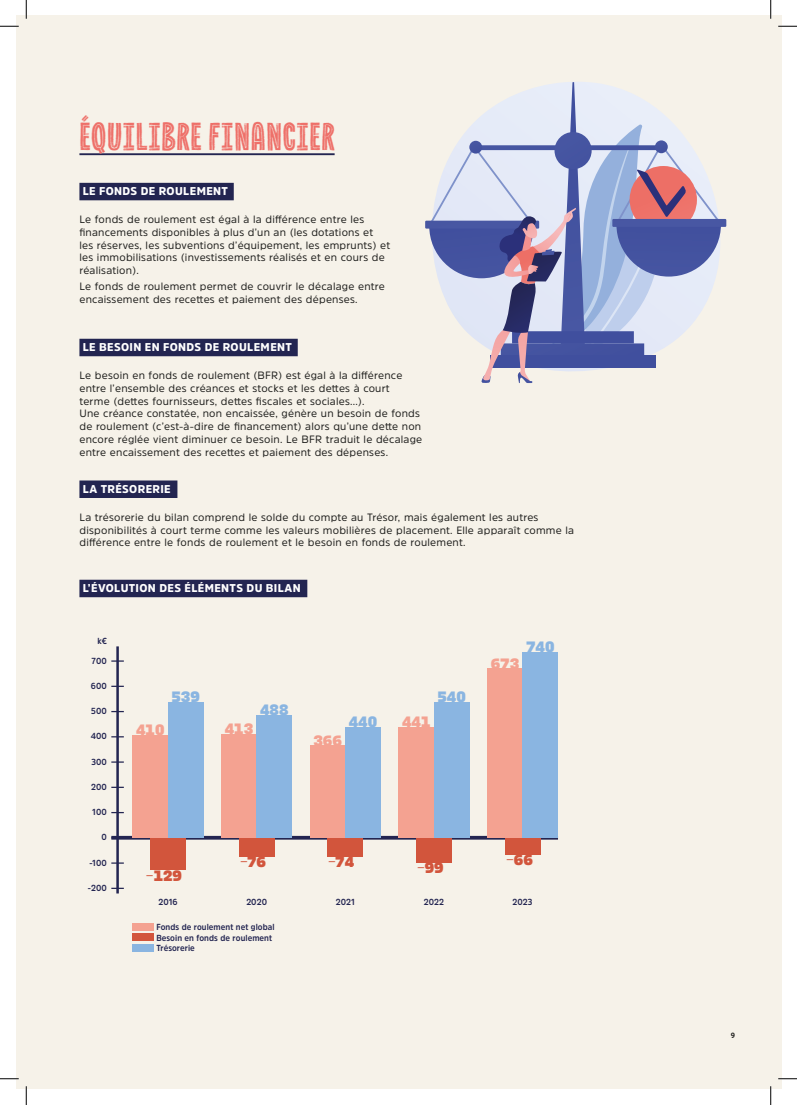
<style>
.page{position:relative;width:797px;height:1105px;background:#fff}
.page>*{position:absolute;margin:0;border:0;box-sizing:border-box;transform-origin:0 0}
.t1{font:800 37.5px "Canvas Inline";letter-spacing:.025em;color:#ee7069}
.t2{font:15px "Alfarn 2";color:#d2553c}
.t3{font:15px "Alfarn 2";color:#8ab5e1}
.t4{font:15px "Alfarn 2";color:#f4a291}
.t5{font:900 11.25px "Amsi Pro";letter-spacing:.035em;color:#fff}
.t6{font:10.62px/12.8px "Amsi Pro";letter-spacing:.02em;color:#1d1d1b}
.t7{font:700 8.75px/10.5px "Amsi Pro";letter-spacing:.01em;color:#232551;scale:.9 1}
.t8{font:700 7.5px "Roboto";color:#1d1d1b}
.s1{color:#232551}
</style>
<div class="page">
<div style="left:16px;top:16px;width:765px;height:1073px;background:#f6f2e9"></div>
<hr style="left:79px;top:153px;width:255px;height:2px;background:#232551">
<div style="left:79px;top:183px;width:155px;height:17px;background:#232551"></div>
<div style="left:79px;top:339px;width:219px;height:17px;background:#232551"></div>
<div style="left:79px;top:480px;width:98px;height:18px;background:#232551"></div>
<div style="left:79px;top:580px;width:228px;height:17px;background:#232551"></div>
<div style="left:133px;top:923px;width:21px;height:7px;background:#f4a291"></div>
<div style="left:133px;top:934px;width:21px;height:7px;background:#d2553c"></div>
<div style="left:133px;top:944px;width:21px;height:7px;background:#8ab5e1"></div>
<svg style="left:124px;top:836px;width:434px;height:4px"></svg>
<hr style="left:116px;top:646px;width:3px;height:247px;background:#232551">
<svg style="left:111px;top:653px;width:13px;height:236px"></svg>
<div style="left:150px;top:838px;width:36px;height:32px;background:#d2553c"></div>
<div style="left:133px;top:735px;width:35px;height:103px;background:#f4a291"></div>
<div style="left:168px;top:702px;width:35px;height:136px;background:#8ab5e1"></div>
<div style="left:239px;top:838px;width:35px;height:19px;background:#d2553c"></div>
<div style="left:221px;top:734px;width:36px;height:104px;background:#f4a291"></div>
<div style="left:257px;top:715px;width:35px;height:123px;background:#8ab5e1"></div>
<div style="left:327px;top:838px;width:36px;height:18px;background:#d2553c"></div>
<div style="left:310px;top:746px;width:35px;height:92px;background:#f4a291"></div>
<div style="left:345px;top:727px;width:35px;height:111px;background:#8ab5e1"></div>
<div style="left:416px;top:838px;width:35px;height:24px;background:#d2553c"></div>
<div style="left:398px;top:727px;width:36px;height:111px;background:#f4a291"></div>
<div style="left:434px;top:702px;width:35px;height:136px;background:#8ab5e1"></div>
<div style="left:505px;top:838px;width:35px;height:16px;background:#d2553c"></div>
<div style="left:487px;top:668px;width:35px;height:170px;background:#f4a291"></div>
<div style="left:522px;top:652px;width:36px;height:186px;background:#8ab5e1"></div>
<svg style="left:425px;top:82px;width:301px;height:301px"></svg>
<svg style="left:0;top:25px;width:19px;height:2px"></svg>
<svg style="left:778px;top:25px;width:19px;height:2px"></svg>
<svg style="left:0;top:1078px;width:19px;height:1px"></svg>
<svg style="left:778px;top:1078px;width:19px;height:1px"></svg>
<svg style="left:25px;top:0;width:2px;height:19px"></svg>
<svg style="left:25px;top:1086px;width:2px;height:19px"></svg>
<svg style="left:770px;top:0;width:1px;height:19px"></svg>
<svg style="left:770px;top:1086px;width:1px;height:19px"></svg>
<h1 class="t1" style="left:79px;top:114px;width:257px">ÉQUILIBRE FINANCIER</h1>
<p class="t5" style="left:83px;top:184px;width:149px">LE FONDS DE ROULEMENT<span class="s1">.</span></p>
<p class="t6" style="left:79px;top:213px;width:312px">Le fonds de roulement est égal à la différence entre les financements disponibles à plus d’un an (les dotations et<br>les réserves, les subventions d’équipement, les emprunts) et les immobilisations (investissements réalisés et en cours de réalisation).</p>
<p class="t6" style="left:79px;top:280px;width:307px">Le fonds de roulement permet de couvrir le décalage entre encaissement des recettes et paiement des dépenses.</p>
<p class="t5" style="left:83px;top:339px;width:213px">LE BESOIN EN FONDS DE ROULEMENT<span class="s1">.</span></p>
<p class="t6" style="left:79px;top:369px;width:344px">Le besoin en fonds de roulement (BFR) est égal à la différence entre l’ensemble des créances et stocks et les dettes à court terme (dettes fournisseurs, dettes fiscales et sociales...).<br>Une créance constatée, non encaissée, génère un besoin de fonds de roulement (c’est-à-dire de financement) alors qu’une dette non encore réglée vient diminuer ce besoin. Le BFR traduit le décalage entre encaissement des recettes et paiement des dépenses.</p>
<p class="t5" style="left:83px;top:481px;width:93px">LA TRÉSORERIE<span class="s1">.</span></p>
<p class="t6" style="left:79px;top:510px;width:496px">La trésorerie du bilan comprend le solde du compte au Trésor, mais également les autres disponibilités à court terme comme les valeurs mobilières de placement. Elle apparaît comme la différence entre le fonds de roulement et le besoin en fonds de roulement.</p>
<p class="t5" style="left:83px;top:580px;width:223px">L’ÉVOLUTION DES ÉLÉMENTS DU BILAN<span class="s1">.</span></p>
<p class="t7" style="left:97px;top:635px;width:12px">k€</p>
<p class="t7" style="left:92px;top:655px;width:18px">700</p>
<p class="t7" style="left:91px;top:680px;width:19px">600</p>
<p class="t7" style="left:91px;top:706px;width:19px">500</p>
<p class="t7" style="left:91px;top:731px;width:19px">400</p>
<p class="t7" style="left:91px;top:756px;width:19px">300</p>
<p class="t7" style="left:91px;top:781px;width:19px">200</p>
<p class="t7" style="left:92px;top:807px;width:18px">100</p>
<p class="t7" style="left:102px;top:832px;width:7px">0</p>
<p class="t7" style="left:89px;top:857px;width:21px">-100</p>
<p class="t7" style="left:88px;top:882px;width:23px">-200</p>
<h2 class="t3" style="left:171px;top:688px;width:30px">539</h2>
<h2 class="t3" style="left:260px;top:700px;width:30px">488</h2>
<h2 class="t4" style="left:136px;top:720px;width:30px">410</h2>
<h2 class="t4" style="left:225px;top:719px;width:30px">413</h2>
<h2 class="t3" style="left:349px;top:713px;width:30px">440</h2>
<h2 class="t4" style="left:313px;top:731px;width:30px">366</h2>
<h2 class="t2" style="left:146px;top:866px;width:38px">-129</h2>
<h2 class="t2" style="left:240px;top:852px;width:27px">-76</h2>
<h2 class="t2" style="left:328px;top:852px;width:27px">-74</h2>
<h2 class="t4" style="left:402px;top:712px;width:30px">441</h2>
<h2 class="t3" style="left:437px;top:687px;width:30px">540</h2>
<h2 class="t2" style="left:417px;top:858px;width:28px">-99</h2>
<h2 class="t3" style="left:526px;top:637px;width:30px">740</h2>
<h2 class="t4" style="left:491px;top:654px;width:30px">673</h2>
<h2 class="t2" style="left:506px;top:850px;width:28px">-66</h2>
<p class="t7" style="left:158px;top:896px;width:23px">2016</p>
<p class="t7" style="left:246px;top:896px;width:25px">2020</p>
<p class="t7" style="left:336px;top:896px;width:23px">2021</p>
<p class="t7" style="left:424px;top:896px;width:24px">2022</p>
<p class="t7" style="left:512px;top:896px;width:24px">2023</p>
<p class="t7" style="left:156px;top:922px;width:133px">Fonds de roulement net global<br>Besoin en fonds de roulement<br>Trésorerie</p>
<p class="t8" style="left:731px;top:1030px;width:6px">9</p>
</div>
